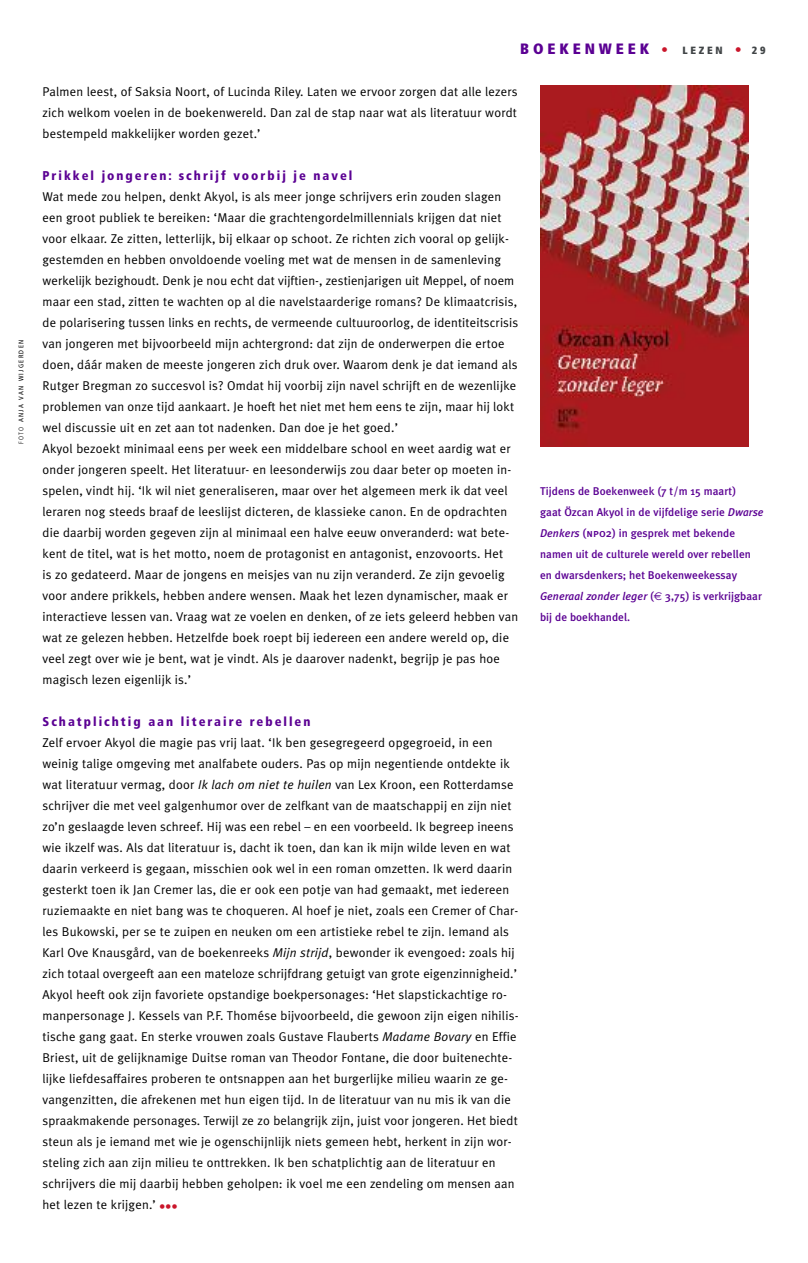
<style>
.page{position:relative;width:808px;height:1263px;background:#fff}
.page>*{position:absolute;margin:0;border:0;box-sizing:border-box;transform-origin:0 0}
.t1{font:900 condensed 15px "Frutiger";letter-spacing:.26em;color:#5b0093}
.t2{font:12.75px/21px "Meta Plus Normal";letter-spacing:.015em;color:#000}
.t3{font:900 condensed 12.75px "Frutiger";letter-spacing:.155em;color:#5b0093}
.t4{font:500 11.25px/21px "Meta Plus";letter-spacing:.005em;color:#5b0093}
.t5{font:condensed 6.75px "Frutiger";letter-spacing:.19em;color:#000}
.s1{font-weight:300}
.s2{font-stretch:normal;font-size:12.75px;color:#ca162b}
.s3{font-size:10.5px;color:#414547}
.s4{font-style:italic}
.s5{color:#ca162b}
.s6{font-family:"Meta Plus Medium Caps";font-weight:400}
.s7{font-family:"Euro Sans";font-weight:400}
</style>
<div class="page">
<img style="left:540px;top:85px;width:209px;height:361px">
<p class="t5" style="left:18px;top:444px;width:106px;rotate:-90deg"><span class="s1">FOTO</span> ANJA VAN WIJGERDEN</p>
<p class="t1" style="left:520px;top:43px;width:247px">BOEKENWEEK <span class="s2">•</span> <span class="s3">LEZEN</span> <span class="s2">•</span> <span class="s3">29</span></p>
<p class="t2" style="left:43px;top:81px;width:477px;text-align:justify">Palmen leest, of Saksia Noort, of Lucinda Riley. Laten we ervoor zorgen dat alle lezers zich welkom voelen in de boekenwereld. Dan zal de stap naar wat als literatuur wordt bestempeld makkelijker worden gezet.’</p>
<p class="t3" style="left:43px;top:170px;width:311px">Prikkel jongeren: schrijf voorbij je navel</p>
<p class="t2" style="left:43px;top:186px;width:477px">Wat mede zou helpen, denkt Akyol, is als meer jonge schrijvers erin zouden slagen een groot publiek te bereiken: ‘Maar die grachtengordelmillennials krijgen dat niet voor elkaar. Ze zitten, letterlijk, bij elkaar op schoot. Ze richten zich vooral op gelijk&shy;gestemden en hebben onvoldoende voeling met wat de mensen in de samenleving werkelijk bezighoudt. Denk je nou echt dat vijftien-, zestienjarigen uit Meppel, of noem maar een stad, zitten te wachten op al die navelstaarderige romans? De klimaatcrisis, de polarisering tussen links en rechts, de vermeende cultuuroorlog, de identiteitscrisis van jongeren met bijvoorbeeld mijn achtergrond: dat zijn de onderwerpen die ertoe doen, dáár maken de meeste jongeren zich druk over. Waarom denk je dat iemand als Rutger Bregman zo succesvol is? Omdat hij voorbij zijn navel schrijft en de wezenlijke problemen van onze tijd aankaart. Je hoeft het niet met hem eens te zijn, maar hij lokt wel discussie uit en zet aan tot nadenken. Dan doe je het goed.’<br>Akyol bezoekt minimaal eens per week een middelbare school en weet aardig wat er onder jongeren speelt. Het literatuur- en leesonderwijs zou daar beter op moeten in&shy;spelen, vindt hij. ‘Ik wil niet generaliseren, maar over het algemeen merk ik dat veel leraren nog steeds braaf de leeslijst dicteren, de klassieke canon. En de opdrachten die daarbij worden gegeven zijn al minimaal een halve eeuw onveranderd: wat bete&shy;kent de titel, wat is het motto, noem de protagonist en antagonist, enzovoorts. Het<br>is zo gedateerd. Maar de jongens en meisjes van nu zijn veranderd. Ze zijn gevoelig voor andere prikkels, hebben andere wensen. Maak het lezen dynamischer, maak er interactieve lessen van. Vraag wat ze voelen en denken, of ze iets geleerd hebben van wat ze gelezen hebben. Hetzelfde boek roept bij iedereen een andere wereld op, die veel zegt over wie je bent, wat je vindt. Als je daarover nadenkt, begrijp je pas hoe magisch lezen eigenlijk is.’</p>
<p class="t3" style="left:43px;top:716px;width:269px">Schatplichtig aan literaire rebellen</p>
<p class="t2" style="left:42px;top:732px;width:478px">Zelf ervoer Akyol die magie pas vrij laat. ‘Ik ben gesegregeerd opgegroeid, in een weinig talige omgeving met analfabete ouders. Pas op mijn negentiende ontdekte ik wat literatuur vermag, door <span class="s4">Ik lach om niet te huilen</span> van Lex Kroon, een Rotterdamse schrijver die met veel galgenhumor over de zelfkant van de maatschappij en zijn niet zo’n geslaagde leven schreef. Hij was een rebel – en een voorbeeld. Ik begreep ineens wie ikzelf was. Als dat literatuur is, dacht ik toen, dan kan ik mijn wilde leven en wat daarin verkeerd is gegaan, misschien ook wel in een roman omzetten. Ik werd daarin gesterkt toen ik Jan Cremer las, die er ook een potje van had gemaakt, met iedereen ruziemaakte en niet bang was te choqueren. Al hoef je niet, zoals een Cremer of Char&shy;les Bukowski, per se te zuipen en neuken om een artistieke rebel te zijn. Iemand als Karl Ove Knausgård, van de boekenreeks <span class="s4">Mijn strijd</span>, bewonder ik evengoed: zoals hij zich totaal overgeeft aan een mateloze schrijfdrang getuigt van grote eigenzinnigheid.’ Akyol heeft ook zijn favoriete opstandige boekpersonages: ‘Het slapstickachtige ro&shy;manpersonage J. Kessels van P.F. Thomése bijvoorbeeld, die gewoon zijn eigen nihilis&shy;tische gang gaat. En sterke vrouwen zoals Gustave Flauberts <span class="s4">Madame Bovary</span> en Effie Briest, uit de gelijknamige Duitse roman van Theodor Fontane, die door buitenechte&shy;lijke liefdesaffaires proberen te ontsnappen aan het burgerlijke milieu waarin ze ge&shy;vangenzitten, die afrekenen met hun eigen tijd. In de literatuur van nu mis ik van die spraakmakende personages. Terwijl ze zo belangrijk zijn, juist voor jongeren. Het biedt steun als je iemand met wie je ogenschijnlijk niets gemeen hebt, herkent in zijn wor&shy;steling zich aan zijn milieu te onttrekken. Ik ben schatplichtig aan de literatuur en schrijvers die mij daarbij hebben geholpen: ik voel me een zendeling om mensen aan het lezen te krijgen.’ <span class="s5">•••</span></p>
<p class="t4" style="left:540px;top:481px;width:225px">Tijdens de Boekenweek (7 t/m 15 maart)<br>gaat Özcan Akyol in de vijfdelige serie <span class="s4">Dwarse Denkers</span> (<span class="s6">npo</span>2) in gesprek met bekende namen uit de culturele wereld over rebellen en dwarsdenkers; het Boekenweekessay <span class="s4">Generaal zonder leger</span> (<span class="s7">€</span> 3,75) is verkrijgbaar bij de boekhandel.</p>
</div>
